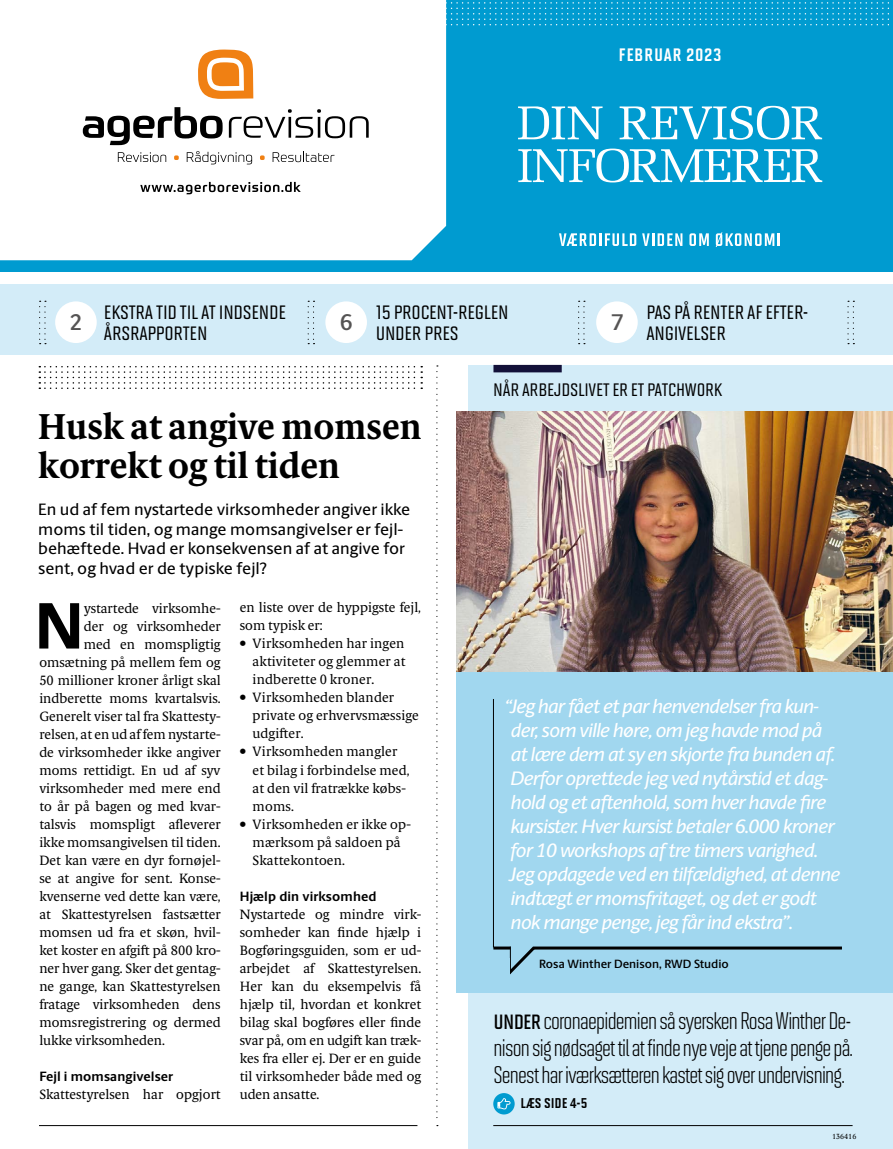
<style>
.page{position:relative;width:893px;height:1149px;background:#fff}
.page>*{position:absolute;margin:0;border:0;box-sizing:border-box;transform-origin:0 0}
.t1{font:800 65.7px "Berling Sans";color:#000}
.t2{font:700 36px/39px "Berling Serif Text";color:#000}
.t3{font:24px/27px "Solano Gothic MVB";letter-spacing:-.03em;color:#000;text-align:justify}
.t4{font:600 22.8px "Berling Sans";color:#555454}
.t5{font:22.5px/21px "Solano Gothic MVB Md SC";letter-spacing:-.01em;color:#000}
.t6{font:21px "Solano Gothic MVB Md SC";letter-spacing:-.01em;color:#000}
.t7{font:21px "Solano Gothic MVB Bd SC";letter-spacing:.03em;color:#fff}
.t8{font:italic 500 19.5px/24px "Berling Sans";letter-spacing:-.03em;color:#fff}
.t9{font:500 16.5px/19.5px "Berling Sans";color:#000}
.t10{font:16.5px "Solano Gothic MVB Bd SC";color:#000}
.t11{font:13.5px/18px "Berling Serif Text";color:#000}
.t12{font:700 13.5px "Berling Sans";letter-spacing:.01em;color:#000}
.t13{font:600 12px "Berling Sans";color:#000}
.t14{font:7.5px "Berling Serif Text";color:#000}
.s1{font-family:"Solano Gothic MVB Sb SC"}
</style>
<div class="page">
<div style="left:468px;top:365px;width:425px;height:783px;background:#d3ecf8"></div>
<img style="left:456px;top:411px;width:437px;height:261px">
<svg style="left:39px;top:366px;width:383px;height:23px"></svg>
<div style="left:0;top:284px;width:893px;height:70px;background:#d3ecf8"></div>
<svg style="left:847px;top:300px;width:7px;height:44px"></svg>
<svg style="left:436px;top:365px;width:2px;height:753px"></svg>
<div style="left:493px;top:365px;width:69px;height:7px;background:#131139"></div>
<hr style="left:493px;top:1124px;width:360px;height:1px;background:#000">
<hr style="left:39px;top:1124px;width:378px;height:1px;background:#000">
<svg style="left:493px;top:1092px;width:22px;height:22px"></svg>
<svg style="left:497px;top:1097px;width:13px;height:11px"></svg>
<div style="left:55px;top:301px;width:42px;height:42px;background:#fff;border-radius:50%"></div>
<svg style="left:39px;top:300px;width:7px;height:44px"></svg>
<div style="left:325px;top:301px;width:42px;height:42px;background:#fff;border-radius:50%"></div>
<svg style="left:308px;top:300px;width:7px;height:44px"></svg>
<div style="left:596px;top:301px;width:42px;height:42px;background:#fff;border-radius:50%"></div>
<svg style="left:578px;top:300px;width:7px;height:44px"></svg>
<div style="left:456px;top:672px;width:437px;height:320px;background:#a1d7ef"></div>
<hr style="left:493px;top:698px;width:1px;height:249px;background:#000">
<svg style="left:493px;top:946px;width:349px;height:29px"></svg>
<div style="left:488px;top:957px;width:22px;height:19px;background:#a1d7ef"></div>
<div style="left:0;top:0;width:893px;height:271px;background:#009bd0"></div>
<div style="left:0;top:0;width:446px;height:260px;background:#fff"></div>
<svg style="left:518px;top:148px;width:304px;height:34px"></svg>
<svg style="left:518px;top:106px;width:304px;height:34px"></svg>
<svg style="left:559px;top:233px;width:77px;height:13px"></svg>
<svg style="left:642px;top:233px;width:40px;height:13px"></svg>
<svg style="left:689px;top:233px;width:20px;height:13px"></svg>
<svg style="left:716px;top:232px;width:64px;height:15px"></svg>
<svg style="left:230px;top:0;width:659px;height:25px"></svg>
<svg style="left:83px;top:107px;width:140px;height:38px;background:#a6a6a6"></svg>
<svg style="left:229px;top:109px;width:140px;height:29px;background:#c8c8c8"></svg>
<svg style="left:118px;top:152px;width:48px;height:10px"></svg>
<svg style="left:174px;top:155px;width:5px;height:5px"></svg>
<svg style="left:187px;top:151px;width:65px;height:13px"></svg>
<svg style="left:260px;top:155px;width:5px;height:5px"></svg>
<svg style="left:273px;top:152px;width:62px;height:10px"></svg>
<svg style="left:198px;top:49px;width:55px;height:50px;background:#f4a456"></svg>
<svg style="left:140px;top:182px;width:161px;height:12px;background:#b6b6b6"></svg>
<h3 class="t7" style="left:619px;top:42px;width:105px">FEBRUAR 2023</h3>
<h3 class="t4" style="left:69px;top:308px;width:15px">2</h3>
<h3 class="t5" style="left:376px;top:301px;width:134px">15 PROCENT-REGLEN<br>UNDER PRES</h3>
<h3 class="t5" style="left:104px;top:301px;width:184px">EKSTRA TID TIL AT INDSENDE<br>ÅRSRAPPORTEN</h3>
<h3 class="t4" style="left:340px;top:308px;width:15px">6</h3>
<h3 class="t4" style="left:611px;top:308px;width:15px">7</h3>
<h3 class="t5" style="left:646px;top:301px;width:164px">PAS PÅ RENTER AF EFTER-<br>ANGIVELSER</h3>
<h2 class="t2" style="left:38px;top:407px;width:385px">Husk at angive momsen korrekt og til tiden</h2>
<p class="t9" style="left:38px;top:500px;width:373px">En ud af fem nystartede virksomheder angiver ikke moms til tiden, og mange momsangivelser er fejl&shy;behæftede. Hvad er konsekvensen af at angive for sent, og hvad er de typiske fejl?</p>
<h1 class="t1" style="left:35px;top:585px;width:51px">N</h1>
<p class="t11" style="left:84px;top:598px;width:138px">ystartede virksomhe-</p>
<p class="t11" style="left:84px;top:616px;width:138px">der og virksomheder</p>
<p class="t11" style="left:84px;top:634px;width:138px">med en momspligtig</p>
<p class="t11" style="left:39px;top:652px;width:183px">omsætning på mellem fem og</p>
<p class="t11" style="left:39px;top:670px;width:183px">50 millioner kroner årligt skal</p>
<p class="t11" style="left:39px;top:688px;width:183px">indberette moms kvartalsvis.</p>
<p class="t11" style="left:39px;top:706px;width:183px">Generelt viser tal fra Skattesty-</p>
<p class="t11" style="left:39px;top:724px;width:183px">relsen, at en ud af fem nystarte-</p>
<p class="t11" style="left:39px;top:742px;width:183px">de virksomheder ikke angiver</p>
<p class="t11" style="left:39px;top:760px;width:183px">moms rettidigt. En ud af syv</p>
<p class="t11" style="left:39px;top:778px;width:183px">virksomheder med mere end</p>
<p class="t11" style="left:39px;top:796px;width:183px">to år på bagen og med kvar-</p>
<p class="t11" style="left:39px;top:814px;width:183px">talsvis momspligt afleverer</p>
<p class="t11" style="left:39px;top:832px;width:183px">ikke momsangivelsen til tiden.</p>
<p class="t11" style="left:39px;top:850px;width:183px">Det kan være en dyr fornøjel-</p>
<p class="t11" style="left:39px;top:868px;width:183px">se at angive for sent. Konse-</p>
<p class="t11" style="left:39px;top:886px;width:183px">kvenserne ved dette kan være,</p>
<p class="t11" style="left:39px;top:904px;width:183px">at Skattestyrelsen fastsætter</p>
<p class="t11" style="left:39px;top:922px;width:183px">momsen ud fra et skøn, hvil-</p>
<p class="t11" style="left:39px;top:940px;width:183px">ket koster en afgift på 800 kro-</p>
<p class="t11" style="left:39px;top:958px;width:183px">ner hver gang. Sker det gentag-</p>
<p class="t11" style="left:39px;top:976px;width:183px">ne gange, kan Skattestyrelsen</p>
<p class="t11" style="left:39px;top:994px;width:183px">fratage virksomheden dens</p>
<p class="t11" style="left:39px;top:1012px;width:183px">momsregistrering og dermed</p>
<p class="t11" style="left:39px;top:1030px;width:127px">lukke virksomheden.</p>
<p class="t12" style="left:39px;top:1067px;width:135px">Fejl i momsangivelser</p>
<p class="t11" style="left:39px;top:1084px;width:183px">Skattestyrelsen har opgjort</p>
<p class="t11" style="left:240px;top:598px;width:183px">en liste over de hyppigste fejl, som typisk er:</p>
<p class="t11" style="left:253px;top:634px;width:154px;text-align:justify;text-indent:-13px">• Virksomheden har ingen aktiviteter og glemmer at indberette 0 kroner.</p>
<p class="t11" style="left:253px;top:688px;width:168px;text-indent:-13px">• Virksomheden blander private og erhvervsmæssige udgifter.</p>
<p class="t11" style="left:253px;top:742px;width:159px;text-indent:-13px">• Virksomheden mangler et bilag i forbindelse med, at den vil fratrække købs&shy;moms.</p>
<p class="t11" style="left:253px;top:814px;width:160px;text-indent:-13px">• Virksomheden er ikke op&shy;mærksom på saldoen på<br>Skattekontoen.</p>
<p class="t12" style="left:240px;top:887px;width:138px">Hjælp din virksomhed</p>
<p class="t11" style="left:240px;top:904px;width:183px;text-align:justify">Nystartede og mindre virk&shy;somheder kan finde hjælp i Bogføringsguiden, som er ud&shy;arbejdet af Skattestyrelsen.<br>Her kan du eksempelvis få hjælp til, hvordan et konkret bilag skal bogføres eller finde svar på, om en udgift kan træk&shy;kes fra eller ej. Der er en guide til virksomheder både med og uden ansatte.</p>
<h3 class="t6" style="left:493px;top:377px;width:231px">NÅR ARBEJDSLIVET ER ET PATCHWORK</h3>
<p class="t8" style="left:505px;top:693px;width:337px">“Jeg har fået et par henvendelser fra kun&shy;der, som ville høre, om jeg havde mod på<br>at lære dem at sy en skjorte fra bunden af.<br>Derfor oprettede jeg ved nytårstid et dag&shy;hold og et aftenhold, som hver havde fire kursister. Hver kursist betaler 6.000 kroner for 10 workshops af tre timers varighed.<br>Jeg opdagede ved en tilfældighed, at denne indtægt er momsfritaget, og det er godt nok mange penge, jeg får ind ekstra”.</p>
<p class="t13" style="left:539px;top:956px;width:191px">Rosa Winther Denison, RWD Studio</p>
<h3 class="t3" style="left:493px;top:1007px;width:361px"><span class="s1">UNDER</span> coronaepidemien så syersken Rosa Winther De&shy;nison sig nødsaget til at finde nye veje at tjene penge på.<br>Senest har iværksætteren kastet sig over undervisning.</h3>
<p class="t10" style="left:520px;top:1092px;width:68px">LÆS SIDE 4-5</p>
<p class="t14" style="left:832px;top:1131px;width:26px">136416</p>
</div>
